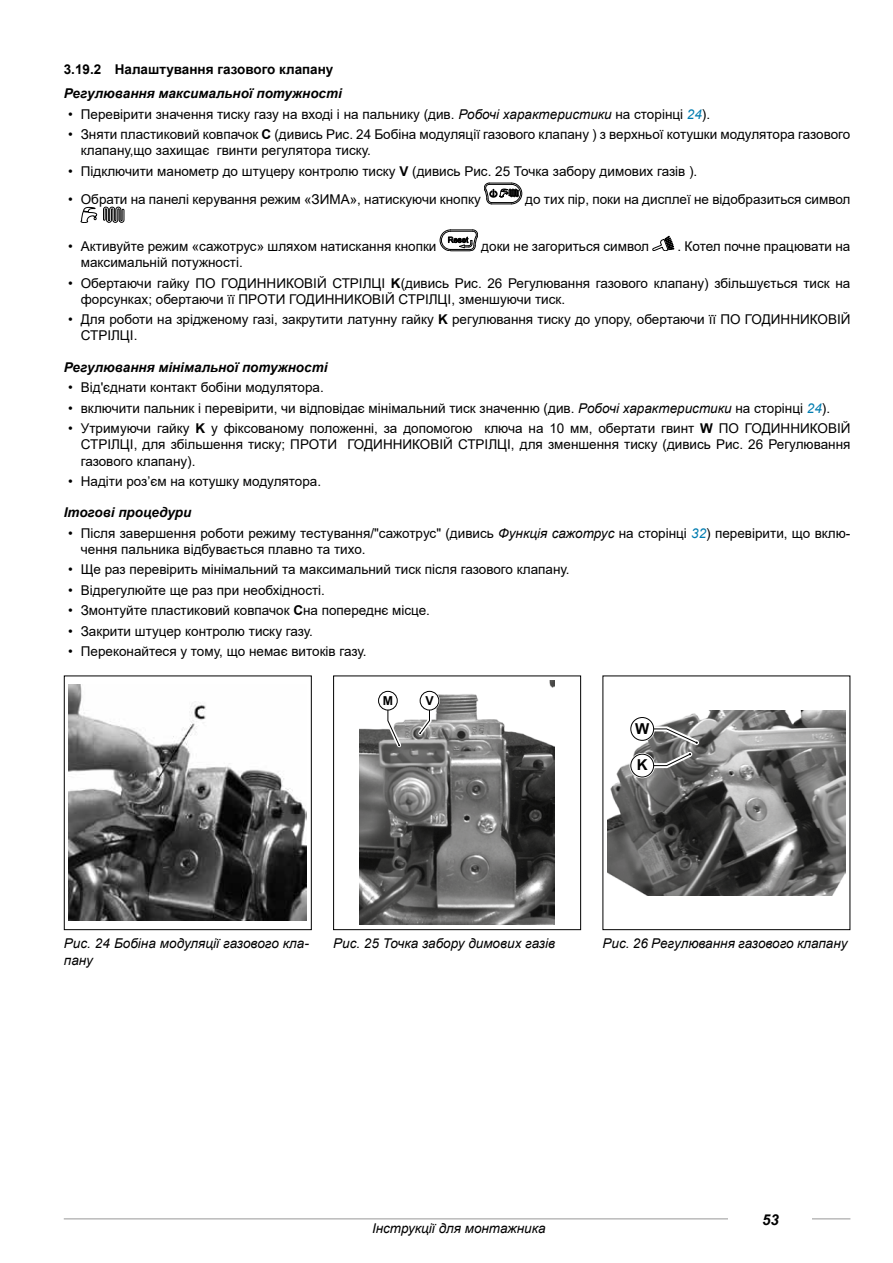
<style>
.page{position:relative;width:893px;height:1263px;background:#fff}
.page>*{position:absolute;margin:0;border:0;box-sizing:border-box;transform-origin:0 0}
.t1{font:700 15.15px "Arial";color:#000}
.t2{font:italic 700 15px "Arial";color:#000}
.t3{font:13.5px/16.2px "Arial";color:#000}
.t4{font:italic 13.5px/16.2px "Arial";color:#000}
.t5{font:italic 700 13.5px "Arial";color:#000}
.t6{font:700 13.5px "Arial";color:#000}
.t7{font:700 12.3px "Arial";color:#000}
.s1{font-style:italic}
.s2{font-style:italic;color:#007cb0}
.s3{font-weight:700}
</style>
<div class="page">
<hr style="left:64px;top:1218px;width:786px;height:1px;background:#989898">
<div style="left:729px;top:1209px;width:83px;height:19px;background:#fff"></div>
<svg style="left:484px;top:183px;width:38px;height:22px"></svg>
<svg style="left:103px;top:207px;width:21px;height:16px"></svg>
<svg style="left:81px;top:207px;width:16px;height:16px"></svg>
<svg style="left:440px;top:230px;width:38px;height:22px"></svg>
<svg style="left:652px;top:236px;width:22px;height:15px"></svg>
<div style="left:64px;top:675px;width:248px;height:255px;border:1px solid #000"></div>
<img style="left:69px;top:685px;width:238px;height:236px">
<div style="left:333px;top:675px;width:248px;height:255px;border:1px solid #000"></div>
<img style="left:360px;top:681px;width:194px;height:244px">
<div style="left:379px;top:691px;width:18px;height:19px;background:#fff;border-radius:50%"></div>
<div style="left:377px;top:690px;width:21px;height:21px;border:2px solid #fff;border-radius:50%"></div>
<div style="left:378px;top:691px;width:20px;height:19px;border:1px solid #000;border-radius:50%"></div>
<svg style="left:384px;top:705px;width:21px;height:46px"></svg>
<div style="left:420px;top:691px;width:19px;height:19px;background:#fff;border-radius:50%"></div>
<div style="left:419px;top:690px;width:21px;height:21px;border:2px solid #fff;border-radius:50%"></div>
<div style="left:420px;top:691px;width:19px;height:19px;border:1px solid #000;border-radius:50%"></div>
<svg style="left:414px;top:705px;width:20px;height:34px"></svg>
<img style="left:608px;top:710px;width:237px;height:185px">
<div style="left:631px;top:717px;width:23px;height:23px;background:#fff;border-radius:50%"></div>
<div style="left:630px;top:716px;width:25px;height:26px;border:3px solid #fff;border-radius:50%"></div>
<div style="left:630px;top:717px;width:24px;height:24px;border:1px solid #000;border-radius:50%"></div>
<div style="left:631px;top:754px;width:23px;height:23px;background:#fff;border-radius:50%"></div>
<div style="left:630px;top:753px;width:25px;height:25px;border:3px solid #fff;border-radius:50%"></div>
<div style="left:630px;top:754px;width:24px;height:23px;border:1px solid #000;border-radius:50%"></div>
<svg style="left:647px;top:724px;width:56px;height:47px;background:#878786"></svg>
<p class="t6" style="left:64px;top:59px;width:271px">3.19.2 Налаштування газового клапану</p>
<p class="t5" style="left:64px;top:85px;width:280px">Регулювання максимальної потужності</p>
<p class="t3" style="left:68px;top:106px;width:644px">• Перевірити значення тиску газу на вході і на пальнику (див. <span class="s1">Робочі характеристики</span> на сторінці <span class="s2">24</span>).</p>
<p class="t3" style="left:81px;top:126px;width:771px;text-indent:-13px">• Зняти пластиковий ковпачок <span class="s3">C</span> (дивись Рис. 24 Бобіна модуляції газового клапану ) з верхньої котушки модулятора газового клапану,що захищає гвинти регулятора тиску.</p>
<p class="t3" style="left:68px;top:163px;width:631px">• Підключити манометр до штуцеру контролю тиску <span class="s3">V</span> (дивись Рис. 25 Точка забору димових газів ).</p>
<p class="t3" style="left:68px;top:191px;width:414px">• Обрати на панелі керування режим «ЗИМА», натискуючи кнопку</p>
<p class="t3" style="left:525px;top:191px;width:327px">до тих пір, поки на дисплеї не відобразиться символ</p>
<p class="t3" style="left:68px;top:238px;width:370px">• Активуйте режим «сажотрус» шляхом натискання кнопки</p>
<p class="t3" style="left:481px;top:238px;width:169px">доки не загориться символ</p>
<p class="t3" style="left:677px;top:238px;width:174px">. Котел почне працювати на</p>
<p class="t3" style="left:81px;top:254px;width:164px">максимальній потужності.</p>
<p class="t3" style="left:81px;top:275px;width:771px;text-indent:-13px">• Обертаючи гайку ПО ГОДИННИКОВІЙ СТРІЛЦІ <span class="s3">K</span>(дивись Рис. 26 Регулювання газового клапану) збільшується тиск на форсунках; обертаючи її ПРОТИ ГОДИННИКОВІЙ СТРІЛЦІ, зменшуючи тиск.</p>
<p class="t3" style="left:81px;top:311px;width:771px;text-indent:-13px">• Для роботи на зрідженому газі, закрутити латунну гайку <span class="s3">K</span> регулювання тиску до упору, обертаючи її ПО ГОДИННИКОВІЙ<br>СТРІЛЦІ.</p>
<p class="t5" style="left:64px;top:358px;width:265px">Регулювання мінімальної потужності</p>
<p class="t3" style="left:68px;top:379px;width:257px">• Від'єднати контакт бобіни модулятора.</p>
<p class="t3" style="left:68px;top:400px;width:764px">• включити пальник і перевірити, чи відповідає мінімальний тиск значенню (див. <span class="s1">Робочі характеристики</span> на сторінці <span class="s2">24</span>).</p>
<p class="t3" style="left:81px;top:420px;width:771px;text-align:justify;text-indent:-13px">• Утримуючи гайку <span class="s3">K</span> у фіксованому положенні, за допомогою ключа на 10 мм, обертати гвинт <span class="s3">W</span> ПО ГОДИННИКОВІЙ СТРІЛЦІ, для збільшення тиску; ПРОТИ ГОДИННИКОВІЙ СТРІЛЦІ, для зменшення тиску (дивись Рис. 26 Регулювання газового клапану).</p>
<p class="t3" style="left:68px;top:473px;width:255px">• Надіти роз’єм на котушку модулятора.</p>
<p class="t5" style="left:64px;top:503px;width:129px">Ітогові процедури</p>
<p class="t3" style="left:81px;top:525px;width:771px;text-indent:-13px">• Після завершення роботи режиму тестування/"сажотрус" (дивись <span class="s1">Функція сажотрус</span> на сторінці <span class="s2">32</span>) перевірити, що вклю&shy;чення пальника відбувається плавно та тихо.</p>
<p class="t3" style="left:68px;top:561px;width:503px">• Ще раз перевірить мінімальний та максимальний тиск після газового клапану.</p>
<p class="t3" style="left:68px;top:582px;width:259px">• Відрегулюйте ще раз при необхідності.</p>
<p class="t3" style="left:68px;top:602px;width:363px">• Змонтуйте пластиковий ковпачок <span class="s3">C</span>на попереднє місце.</p>
<p class="t3" style="left:68px;top:623px;width:246px">• Закрити штуцер контролю тиску газу.</p>
<p class="t3" style="left:68px;top:643px;width:300px">• Переконайтеся у тому, що немає витоків газу.</p>
<p class="t7" style="left:383px;top:692px;width:12px">M</p>
<p class="t7" style="left:425px;top:692px;width:10px">V</p>
<p class="t1" style="left:635px;top:718px;width:16px">W</p>
<p class="t1" style="left:637px;top:755px;width:12px">K</p>
<p class="t4" style="left:64px;top:936px;width:247px">Рис. 24 Бобіна модуляції газового кла&shy;пану</p>
<p class="t4" style="left:333px;top:936px;width:223px">Рис. 25 Точка забору димових газів</p>
<p class="t4" style="left:602px;top:936px;width:247px">Рис. 26 Регулювання газового клапану</p>
<p class="t4" style="left:372px;top:1220px;width:175px">Інструкції для монтажника</p>
<p class="t2" style="left:762px;top:1210px;width:18px">53</p>
</div>
